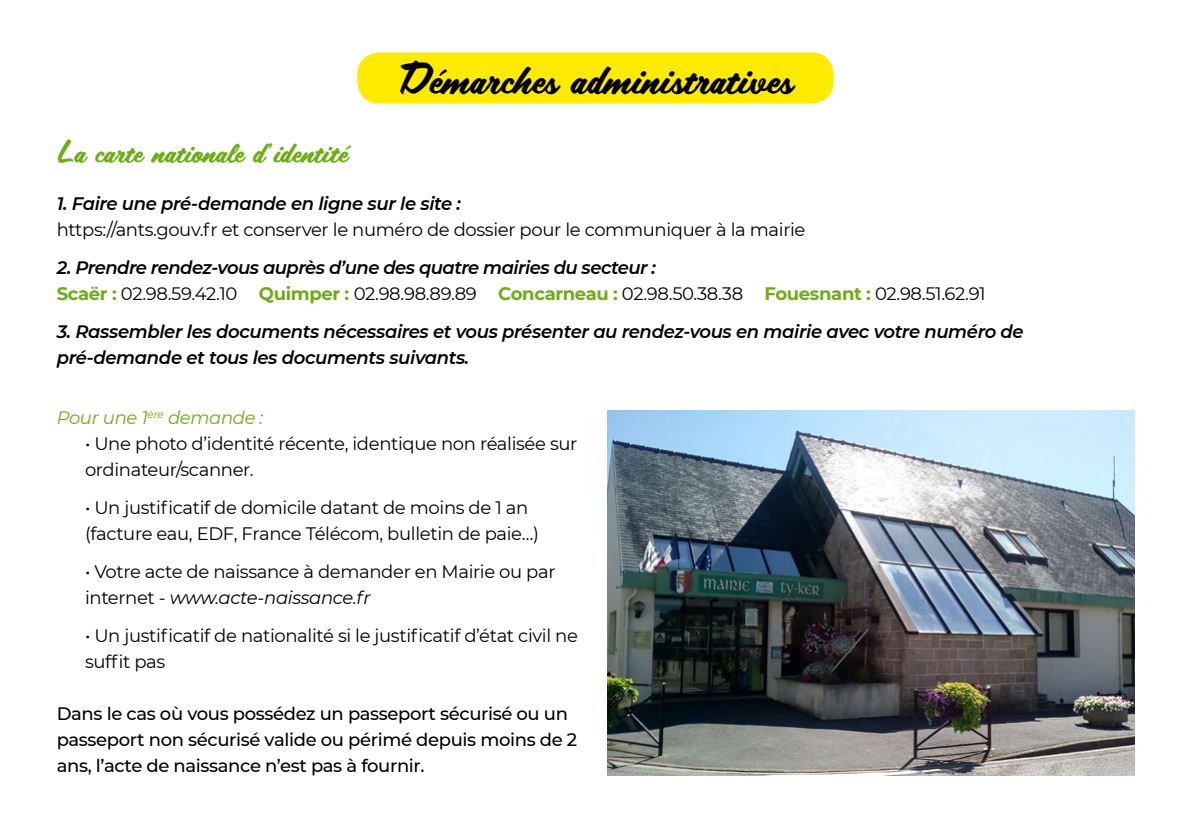
<style>
.page{position:relative;width:1191px;height:840px;background:#fff}
.page>*{position:absolute;margin:0;border:0;box-sizing:border-box;transform-origin:0 0}
.t1{font:40px "Scriptorama Tradeshow JF";color:#000}
.t2{font:28px "Scriptorama Tradeshow JF";color:#6fab18}
.t3{font:18px/26px "Montserrat";letter-spacing:-.02em;color:#000}
.t4{font:italic 600 18px/26px "Montserrat";letter-spacing:-.02em;color:#000}
.t5{font:500 18px/26px "Montserrat";letter-spacing:-.02em;color:#000}
.t6{font:italic 18px "Montserrat";letter-spacing:-.02em;color:#6fab18}
.s1{font-weight:700;font-style:normal;color:#6fab18}
.s2{font-weight:400;font-style:normal}
.s3{font-style:italic}
</style>
<div class="page">
<div style="left:357px;top:52px;width:476px;height:51px;background:#ffea00;border-radius:22px"></div>
<img style="left:607px;top:411px;width:527px;height:364px">
<h1 class="t1" style="left:398px;top:50px;width:395px">Démarches administratives</h1>
<h2 class="t2" style="left:57px;top:132px;width:292px">La carte nationale d’identité</h2>
<p class="t4" style="left:57px;top:190px;width:406px">1. Faire une pré-demande en ligne sur le site :</p>
<p class="t3" style="left:57px;top:216px;width:750px">https://ants.gouv.fr et conserver le numéro de dossier pour le communiquer à la mairie</p>
<p class="t4" style="left:57px;top:254px;width:930px">2. Prendre rendez-vous auprès d’une des quatre mairies du secteur :<br><span class="s1">Scaër :</span> <span class="s2">02.98.59.42.10</span> <span class="s1">Quimper :</span> <span class="s2">02.98.98.89.89</span> <span class="s1">Concarneau :</span> <span class="s2">02.98.50.38.38</span> <span class="s1">Fouesnant :</span> <span class="s2">02.98.51.62.91</span></p>
<p class="t4" style="left:57px;top:318px;width:968px">3. Rassembler les documents nécessaires et vous présenter au rendez-vous en mairie avec votre numéro de pré-demande et tous les documents suivants.</p>
<p class="t6" style="left:57px;top:405px;width:208px">Pour une 1<sup>ère</sup> demande :</p>
<p class="t3" style="left:85px;top:430px;width:494px">• Une photo d’identité récente, identique non réalisée sur ordinateur/scanner.</p>
<p class="t3" style="left:85px;top:494px;width:455px">• Un justificatif de domicile datant de moins de 1 an (facture eau, EDF, France Télécom, bulletin de paie…)</p>
<p class="t3" style="left:85px;top:558px;width:472px">• Votre acte de naissance à demander en Mairie ou par internet - <span class="s3">www.acte-naissance.fr</span></p>
<p class="t3" style="left:85px;top:622px;width:494px">• Un justificatif de nationalité si le justificatif d’état civil ne suffit pas</p>
<p class="t5" style="left:57px;top:700px;width:522px">Dans le cas où vous possédez un passeport sécurisé ou un passeport non sécurisé valide ou périmé depuis moins de 2 ans, l’acte de naissance n’est pas à fournir.</p>
</div>
